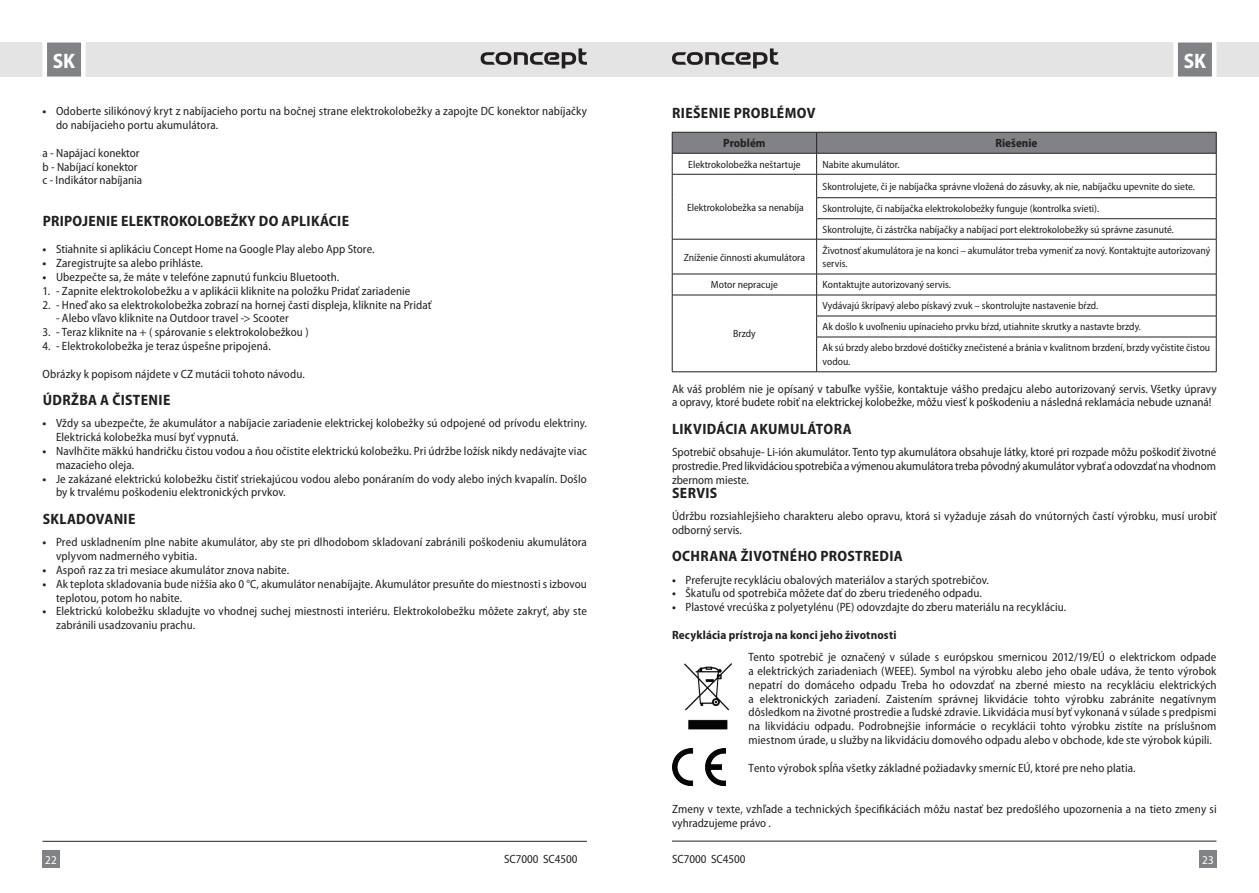
<style>
.page{position:relative;width:1259px;height:893px;background:#fff}
.page>*{position:absolute;margin:0;border:0;box-sizing:border-box;transform-origin:0 0}
.t1{font:700 semi-condensed 21px "Myriad Pro";color:#fff}
.t2{font:700 semi-condensed 15px "Myriad Pro";letter-spacing:.02em;color:#231f20}
.t3{font:semi-condensed 12px/13.8px "Myriad Pro";letter-spacing:.01em;color:#231f20}
.t4{font:700 semi-condensed 12px "Myriad Pro";letter-spacing:.015em;color:#231f20}
.t5{font:semi-condensed 12px "Myriad Pro";color:#fff}
.t6{font:semi-condensed 10.5px/21px "Myriad Pro";color:#231f20}
.s1{font-weight:700}
</style>
<div class="page">
<div style="left:629px;top:43px;width:630px;height:34px;background:#e4e4e4"></div>
<div style="left:0;top:43px;width:629px;height:34px;background:#e4e4e4"></div>
<div style="left:43px;top:850px;width:17px;height:17px;background:#808285"></div>
<div style="left:1199px;top:850px;width:17px;height:17px;background:#808285"></div>
<svg style="left:1171px;top:42px;width:47px;height:35px;background:#a3a4a6"></svg>
<svg style="left:40px;top:42px;width:48px;height:35px;background:#a4a6a8"></svg>
<hr style="left:672px;top:841px;width:544px;height:1px;background:#231f20">
<hr style="left:43px;top:841px;width:544px;height:1px;background:#231f20">
<svg style="left:480px;top:48px;width:107px;height:20px"></svg>
<svg style="left:672px;top:48px;width:106px;height:20px"></svg>
<svg style="left:672px;top:132px;width:545px;height:107px"></svg>
<hr style="left:672px;top:239px;width:144px;height:1px;background:#231f20">
<hr style="left:672px;top:239px;width:1px;height:35px;background:#231f20">
<hr style="left:816px;top:239px;width:400px;height:1px;background:#231f20">
<hr style="left:816px;top:239px;width:1px;height:35px;background:#231f20">
<hr style="left:1216px;top:239px;width:1px;height:35px;background:#231f20">
<hr style="left:672px;top:274px;width:144px;height:1px;background:#231f20">
<hr style="left:816px;top:274px;width:400px;height:1px;background:#231f20">
<hr style="left:672px;top:295px;width:144px;height:1px;background:#231f20">
<hr style="left:816px;top:295px;width:400px;height:1px;background:#231f20">
<svg style="left:672px;top:274px;width:1px;height:63px"></svg>
<hr style="left:816px;top:316px;width:400px;height:1px;background:#231f20">
<svg style="left:816px;top:274px;width:1px;height:63px"></svg>
<svg style="left:1216px;top:274px;width:1px;height:63px"></svg>
<hr style="left:672px;top:337px;width:1px;height:35px;background:#231f20">
<hr style="left:816px;top:337px;width:400px;height:1px;background:#231f20">
<hr style="left:816px;top:337px;width:1px;height:35px;background:#231f20">
<hr style="left:1216px;top:337px;width:1px;height:35px;background:#231f20">
<hr style="left:672px;top:372px;width:144px;height:1px;background:#231f20">
<hr style="left:816px;top:372px;width:400px;height:1px;background:#231f20">
<img style="left:684px;top:663px;width:48px;height:67px">
<img style="left:672px;top:748px;width:53px;height:37px">
<h1 class="t1" style="left:53px;top:48px;width:24px">SK</h1>
<h1 class="t1" style="left:1183px;top:48px;width:24px">SK</h1>
<p class="t3" style="left:56px;top:104px;width:532px;text-indent:-14px"><span class="s1">•</span> Odoberte silikónový kryt z nabíjacieho portu na bočnej strane elektrokolobežky a zapojte DC konektor nabíjačky do nabíjacieho portu akumulátora.</p>
<p class="t3" style="left:43px;top:146px;width:101px">a - Napájací konektor b - Nabíjací konektor c - Indikátor nabíjania</p>
<p class="t2" style="left:43px;top:211px;width:308px">PRIPOJENIE ELEKTROKOLOBEŽKY DO APLIKÁCIE</p>
<p class="t3" style="left:43px;top:242px;width:334px"><span class="s1">•</span> Stiahnite si aplikáciu Concept Home na Google Play alebo App Store.</p>
<p class="t3" style="left:43px;top:256px;width:162px"><span class="s1">•</span> Zaregistrujte sa alebo prihláste.</p>
<p class="t3" style="left:43px;top:270px;width:298px"><span class="s1">•</span> Ubezpečte sa, že máte v telefóne zapnutú funkciu Bluetooth.</p>
<p class="t3" style="left:43px;top:284px;width:369px">1. - Zapnite elektrokolobežku a v aplikácii kliknite na položku Pridať zariadenie</p>
<p class="t3" style="left:43px;top:297px;width:390px">2. - Hneď ako sa elektrokolobežka zobrazí na hornej časti displeja, kliknite na Pridať</p>
<p class="t3" style="left:56px;top:311px;width:234px">- Alebo vľavo kliknite na Outdoor travel -&gt; Scooter</p>
<p class="t3" style="left:43px;top:325px;width:268px">3. - Teraz kliknite na + ( spárovanie s elektrokolobežkou )</p>
<p class="t3" style="left:43px;top:339px;width:230px">4. - Elektrokolobežka je teraz úspešne pripojená.</p>
<p class="t3" style="left:43px;top:366px;width:264px">Obrázky k popisom nájdete v CZ mutácii tohoto návodu.</p>
<p class="t2" style="left:43px;top:390px;width:129px">ÚDRŽBA A ČISTENIE</p>
<p class="t3" style="left:56px;top:416px;width:532px;text-indent:-14px"><span class="s1">•</span> Vždy sa ubezpečte, že akumulátor a nabíjacie zariadenie elektrickej kolobežky sú odpojené od prívodu elektriny.<br>Elektrická kolobežka musí byť vypnutá.</p>
<p class="t3" style="left:56px;top:444px;width:532px;text-indent:-14px"><span class="s1">•</span> Navlhčite mäkkú handričku čistou vodou a ňou očistite elektrickú kolobežku. Pri údržbe ložísk nikdy nedávajte viac mazacieho oleja.</p>
<p class="t3" style="left:56px;top:472px;width:532px;text-indent:-14px"><span class="s1">•</span> Je zakázané elektrickú kolobežku čistiť striekajúcou vodou alebo ponáraním do vody alebo iných kvapalín. Došlo by k trvalému poškodeniu elektronických prvkov.</p>
<p class="t2" style="left:43px;top:509px;width:94px">SKLADOVANIE</p>
<p class="t3" style="left:56px;top:535px;width:532px;text-indent:-14px"><span class="s1">•</span> Pred uskladnením plne nabite akumulátor, aby ste pri dlhodobom skladovaní zabránili poškodeniu akumulátora vplyvom nadmerného vybitia.</p>
<p class="t3" style="left:43px;top:563px;width:248px"><span class="s1">•</span> Aspoň raz za tri mesiace akumulátor znova nabite.</p>
<p class="t3" style="left:56px;top:577px;width:532px;text-indent:-14px"><span class="s1">•</span> Ak teplota skladovania bude nižšia ako 0 °C, akumulátor nenabíjajte. Akumulátor presuňte do miestnosti s izbovou teplotou, potom ho nabite.</p>
<p class="t3" style="left:56px;top:604px;width:532px;text-indent:-14px"><span class="s1">•</span> Elektrickú kolobežku skladujte vo vhodnej suchej miestnosti interiéru. Elektrokolobežku môžete zakryť, aby ste zabránili usadzovaniu prachu.</p>
<p class="t2" style="left:672px;top:103px;width:145px">RIEŠENIE PROBLÉMOV</p>
<p class="t4" style="left:723px;top:135px;width:44px">Problém</p>
<p class="t4" style="left:995px;top:135px;width:44px">Riešenie</p>
<p class="t6" style="left:688px;top:154px;width:114px">Elektrokolobežka neštartuje</p>
<p class="t6" style="left:822px;top:154px;width:78px">Nabite akumulátor.</p>
<p class="t6" style="left:687px;top:196px;width:118px">Elektrokolobežka sa nenabíja</p>
<p class="t6" style="left:822px;top:175px;width:374px;line-height:22.2px">Skontrolujete, či je nabíjačka správne vložená do zásuvky, ak nie, nabíjačku upevnite do siete.<br>Skontrolujte, či nabíjačka elektrokolobežky funguje (kontrolka svieti).</p>
<p class="t6" style="left:822px;top:219px;width:353px">Skontrolujte, či zástrčka nabíjačky a nabíjací port elektrokolobežky sú správne zasunuté.</p>
<p class="t6" style="left:684px;top:246px;width:123px">Zníženie činnosti akumulátora</p>
<p class="t6" style="left:822px;top:243px;width:389px;line-height:13.8px">Životnosť akumulátora je na konci – akumulátor treba vymeniť za nový. Kontaktujte autorizovaný servis.</p>
<p class="t6" style="left:711px;top:274px;width:68px">Motor nepracuje</p>
<p class="t6" style="left:822px;top:274px;width:130px">Kontaktujte autorizovaný servis.</p>
<p class="t6" style="left:733px;top:323px;width:24px">Brzdy</p>
<p class="t6" style="left:822px;top:295px;width:389px">Vydávajú škrípavý alebo pískavý zvuk – skontrolujte nastavenie bŕzd.<br>Ak došlo k uvoľneniu upínacieho prvku bŕzd, utiahnite skrutky a nastavte brzdy.<br>Ak sú brzdy alebo brzdové doštičky znečistené a bránia v kvalitnom brzdení, brzdy vyčistite čistou</p>
<p class="t6" style="left:822px;top:351px;width:29px">vodou.</p>
<p class="t3" style="left:672px;top:381px;width:546px">Ak váš problém nie je opísaný v tabuľke vyššie, kontaktuje vášho predajcu alebo autorizovaný servis. Všetky úpravy a opravy, ktoré budete robiť na elektrickej kolobežke, môžu viesť k poškodeniu a následná reklamácia nebude uznaná!</p>
<p class="t2" style="left:672px;top:419px;width:181px">LIKVIDÁCIA AKUMULÁTORA</p>
<p class="t3" style="left:672px;top:445px;width:546px;text-align:justify">Spotrebič obsahuje- Li-ión akumulátor. Tento typ akumulátora obsahuje látky, ktoré pri rozpade môžu poškodiť životné prostredie. Pred likvidáciou spotrebiča a výmenou akumulátora treba pôvodný akumulátor vybrať a odovzdať na vhodnom zbernom mieste.</p>
<p class="t2" style="left:672px;top:483px;width:47px">SERVIS</p>
<p class="t3" style="left:672px;top:509px;width:546px">Údržbu rozsiahlejšieho charakteru alebo opravu, ktorá si vyžaduje zásah do vnútorných častí výrobku, musí urobiť odborný servis.</p>
<p class="t2" style="left:672px;top:547px;width:232px">OCHRANA ŽIVOTNÉHO PROSTREDIA</p>
<p class="t3" style="left:672px;top:573px;width:318px"><span class="s1">•</span> Preferujte recykláciu obalových materiálov a starých spotrebičov.</p>
<p class="t3" style="left:672px;top:586px;width:311px"><span class="s1">•</span> Škatuľu od spotrebiča môžete dať do zberu triedeného odpadu.</p>
<p class="t3" style="left:672px;top:600px;width:396px"><span class="s1">•</span> Plastové vrecúška z polyetylénu (PE) odovzdajte do zberu materiálu na recykláciu.</p>
<p class="t4" style="left:672px;top:627px;width:226px">Recyklácia prístroja na konci jeho životnosti</p>
<p class="t3" style="left:748px;top:650px;width:469px;text-align:justify">Tento spotrebič je označený v súlade s európskou smernicou 2012/19/EÚ o elektrickom odpade a elektrických zariadeniach (WEEE). Symbol na výrobku alebo jeho obale udáva, že tento výrobok nepatrí do domáceho odpadu Treba ho odovzdať na zberné miesto na recykláciu elektrických a elektronických zariadení. Zaistením správnej likvidácie tohto výrobku zabránite negatívnym dôsledkom na životné prostredie a ľudské zdravie. Likvidácia musí byť vykonaná v súlade s predpismi na likvidáciu odpadu. Podrobnejšie informácie o recyklácii tohto výrobku zistíte na príslušnom miestnom úrade, u služby na likvidáciu domového odpadu alebo v obchode, kde ste výrobok kúpili.</p>
<p class="t3" style="left:748px;top:760px;width:389px">Tento výrobok spĺňa všetky základné požiadavky smerníc EÚ, ktoré pre neho platia.</p>
<p class="t3" style="left:672px;top:802px;width:546px">Zmeny v texte, vzhľade a technických špecifikáciách môžu nastať bez predošlého upozornenia a na tieto zmeny si vyhradzujeme právo .</p>
<p class="t3" style="left:504px;top:851px;width:75px">SC7000 SC4500</p>
<p class="t3" style="left:672px;top:851px;width:75px">SC7000 SC4500</p>
<p class="t5" style="left:45px;top:852px;width:13px">22</p>
<p class="t5" style="left:1202px;top:852px;width:13px">23</p>
</div>
